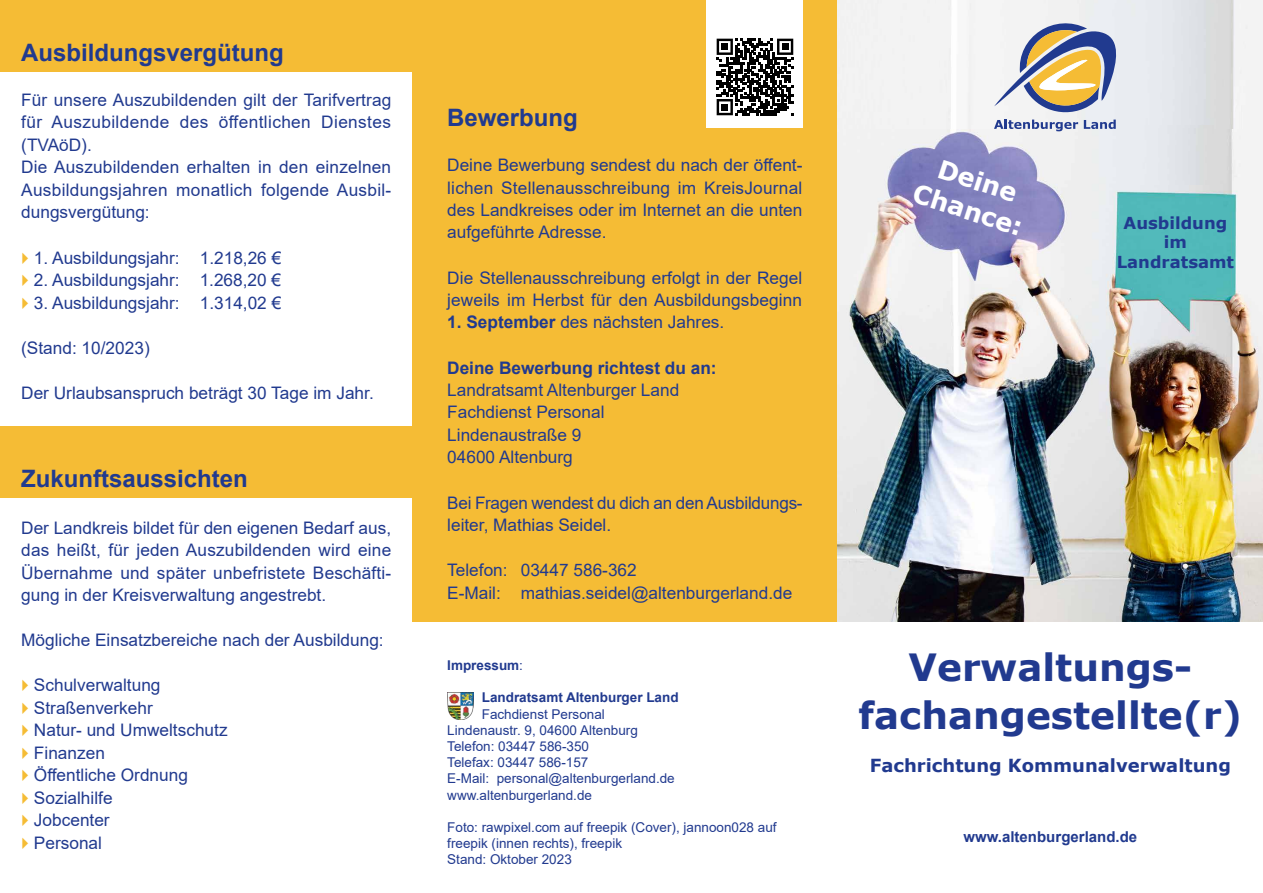
<style>
.page{position:relative;width:1263px;height:893px;background:#fff}
.page>*{position:absolute;margin:0;border:0;box-sizing:border-box;transform-origin:0 0}
.t1{font:700 37.5px/48.2px "Verdana";color:#213a8f;text-align:center}
.t2{font:700 25.5px/30.6px "Verdana";color:#fff;text-align:center}
.t3{font:700 24px "Arial";color:#213a8f}
.t4{font:700 18px "Verdana";color:#213a8f}
.t5{font:17.25px/22.5px "Arial";color:#213a8f}
.t6{font:700 17.25px "Arial";color:#213a8f}
.t7{font:700 16.5px/19.8px "Verdana";color:#213a8f;text-align:center}
.t8{font:700 15px "Arial";color:#213a8f}
.t9{font:13.5px/16.2px "Arial";color:#213a8f}
.t10{font:700 13.5px "Arial";color:#213a8f}
.s1{font-weight:700}
.s2{font-weight:400}
</style>
<div class="page">
<div style="left:412px;top:0;width:426px;height:622px;background:#f5bc35"></div>
<img style="left:447px;top:693px;width:26px;height:27px">
<div style="left:0;top:426px;width:425px;height:72px;background:#f5bc35"></div>
<div style="left:0;top:0;width:425px;height:72px;background:#f5bc35"></div>
<img style="left:838px;top:128px;width:425px;height:494px">
<img style="left:838px;top:0;width:425px;height:128px">
<img style="left:1126px;top:125px;width:87px;height:59px">
<svg style="left:994px;top:21px;width:123px;height:92px"></svg>
<svg style="left:994px;top:120px;width:84px;height:11px"></svg>
<svg style="left:1084px;top:120px;width:32px;height:9px"></svg>
<div style="left:706px;top:0;width:96px;height:127px;background:#fff"></div>
<svg style="left:717px;top:39px;width:76px;height:76px"></svg>
<div style="left:721px;top:43px;width:7px;height:7px;background:#000"></div>
<div style="left:782px;top:43px;width:7px;height:7px;background:#000"></div>
<div style="left:721px;top:104px;width:7px;height:7px;background:#000"></div>
<h3 class="t3" style="left:21px;top:35px;width:264px">Ausbildungsvergütung</h3>
<p class="t5" style="left:21px;top:89px;width:372px">Für unsere Auszubildenden gilt der Tarifvertrag für Auszubildende des öffentlichen Dienstes (TVAöD).<br>Die Auszubildenden erhalten in den einzelnen Ausbildungsjahren monatlich folgende Ausbil&shy;dungsvergütung:</p>
<p class="t5" style="left:34px;top:246px;width:249px">1. Ausbildungsjahr: 1.218,26 €</p>
<p class="t5" style="left:34px;top:269px;width:248px">2. Ausbildungsjahr: 1.268,20 €</p>
<p class="t5" style="left:34px;top:291px;width:249px">3. Ausbildungsjahr: 1.314,02 €</p>
<p class="t5" style="left:21px;top:336px;width:130px">(Stand: 10/2023)</p>
<p class="t5" style="left:21px;top:381px;width:354px">Der Urlaubsanspruch beträgt 30 Tage im Jahr.</p>
<h3 class="t3" style="left:21px;top:462px;width:228px">Zukunftsaussichten</h3>
<p class="t5" style="left:21px;top:516px;width:372px;text-align:justify">Der Landkreis bildet für den eigenen Bedarf aus, das heißt, für jeden Auszubildenden wird eine Übernahme und später unbefristete Beschäfti&shy;gung in der Kreisverwaltung angestrebt.</p>
<p class="t5" style="left:21px;top:629px;width:364px">Mögliche Einsatzbereiche nach der Ausbildung:</p>
<p class="t5" style="left:34px;top:674px;width:195px">Schulverwaltung<br>Straßenverkehr<br>Natur- und Umweltschutz<br>Finanzen<br>Öffentliche Ordnung<br>Sozialhilfe<br>Jobcenter<br>Personal</p>
<h3 class="t3" style="left:447px;top:101px;width:132px">Bewerbung</h3>
<p class="t5" style="left:447px;top:154px;width:357px;text-align:justify">Deine Bewerbung sendest du nach der öffent&shy;lichen Stellenausschreibung im KreisJournal des Landkreises oder im Internet an die unten aufgeführte Adresse.</p>
<p class="t5" style="left:447px;top:266px;width:357px">Die Stellenausschreibung erfolgt in der Regel jeweils im Herbst für den Ausbildungsbeginn</p>
<p class="t5" style="left:447px;top:311px;width:279px"><span class="s1">1. September</span> des nächsten Jahres.</p>
<p class="t6" style="left:447px;top:355px;width:271px">Deine Bewerbung richtest du an:</p>
<p class="t5" style="left:447px;top:379px;width:234px">Landratsamt Altenburger Land<br>Fachdienst Personal<br>Lindenaustraße 9<br>04600 Altenburg</p>
<p class="t5" style="left:447px;top:491px;width:357px">Bei Fragen wendest du dich an den Ausbildungs&shy;leiter, Mathias Seidel.</p>
<p class="t5" style="left:447px;top:559px;width:347px">Telefon: 03447 586-362<br>E-Mail: mathias.seidel@altenburgerland.de</p>
<p class="t10" style="left:447px;top:656px;width:77px">Impressum<span class="s2">:</span></p>
<p class="t10" style="left:482px;top:688px;width:198px">Landratsamt Altenburger Land</p>
<p class="t9" style="left:447px;top:706px;width:229px;text-indent:35px">Fachdienst Personal<br>Lindenaustr. 9, 04600 Altenburg<br>Telefon: 03447 586-350<br>Telefax: 03447 586-157<br>E-Mail: personal@altenburgerland.de www.altenburgerland.de</p>
<p class="t9" style="left:447px;top:819px;width:331px">Foto: rawpixel.com auf freepik (Cover), jannoon028 auf freepik (innen rechts), freepik<br>Stand: Oktober 2023</p>
<h2 class="t2" style="left:928px;top:148px;width:115px;rotate:18deg">Deine<br>Chance:</h2>
<p class="t7" style="left:1117px;top:212px;width:119px">Ausbildung im<br>Landratsamt</p>
<h1 class="t1" style="left:858px;top:642px;width:385px">Verwaltungs&shy;fachangestellte(r)</h1>
<p class="t4" style="left:870px;top:753px;width:363px">Fachrichtung Kommunalverwaltung</p>
<p class="t8" style="left:963px;top:826px;width:175px">www.altenburgerland.de</p>
</div>
